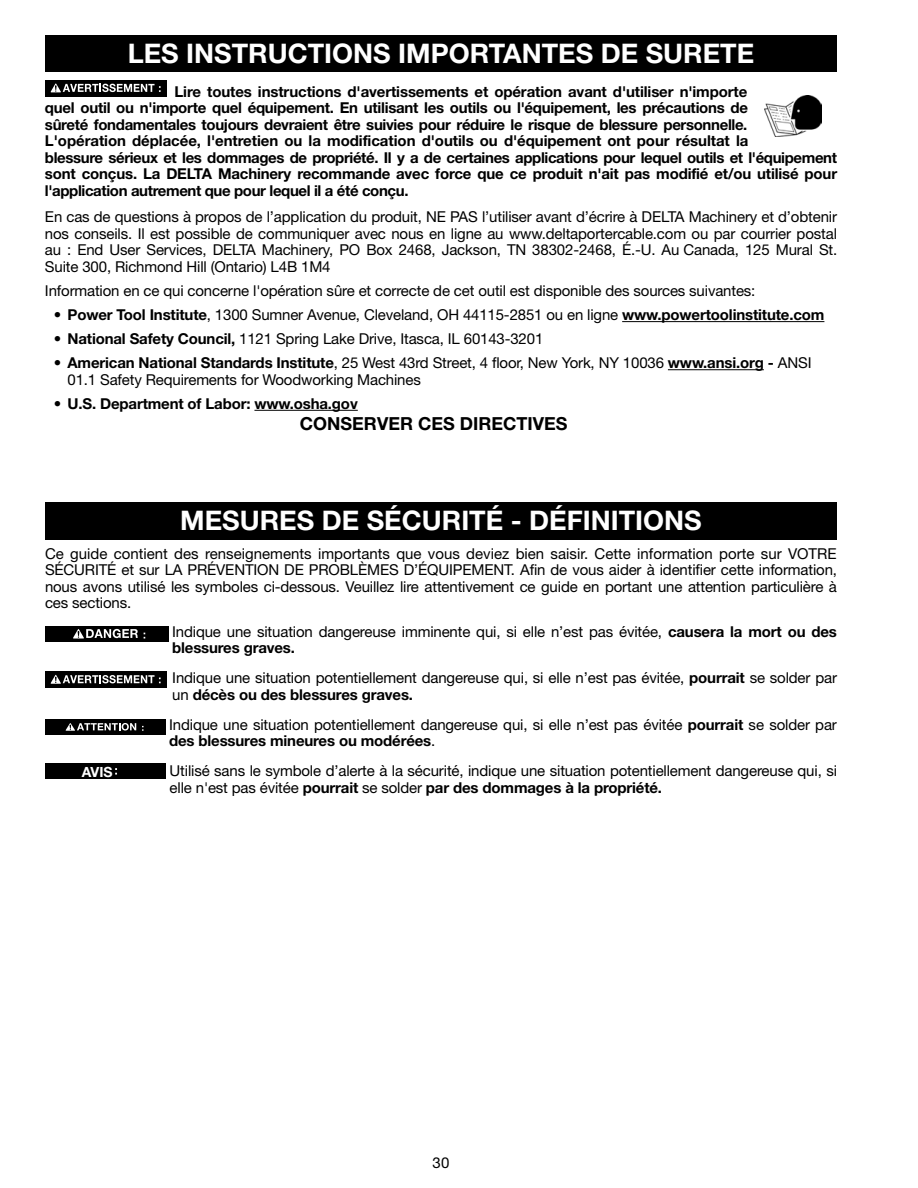
<style>
.page{position:relative;width:918px;height:1188px;background:#fff}
.page>*{position:absolute;margin:0;border:0;box-sizing:border-box;transform-origin:0 0}
.t1{font:700 27px "Helvetica Neue";color:#fff}
.t2{font:700 18px "Helvetica Neue";color:#000}
.t3{font:15px/16.5px "Helvetica Neue";letter-spacing:-.01em;color:#000}
.t4{font:700 15px/16.5px "Helvetica Neue";letter-spacing:-.015em;color:#000}
.t5{font:700 14.1px "Helvetica Neue";color:#fff}
.s1{font-weight:700}
</style>
<div class="page">
<div style="left:45px;top:502px;width:792px;height:37px;background:#000"></div>
<div style="left:45px;top:626px;width:123px;height:15px;background:#000"></div>
<svg style="left:73px;top:629px;width:65px;height:10px"></svg>
<div style="left:45px;top:671px;width:121px;height:17px;background:#000"></div>
<svg style="left:51px;top:675px;width:110px;height:9px"></svg>
<div style="left:45px;top:719px;width:120px;height:15px;background:#000"></div>
<svg style="left:66px;top:723px;width:70px;height:8px"></svg>
<div style="left:45px;top:764px;width:121px;height:15px;background:#000"></div>
<div style="left:45px;top:35px;width:792px;height:37px;background:#000"></div>
<hr style="left:622px;top:321px;width:202px;height:1px;background:#000">
<hr style="left:668px;top:369px;width:96px;height:1px;background:#000">
<hr style="left:254px;top:410px;width:104px;height:1px;background:#000">
<div style="left:45px;top:80px;width:121px;height:17px;background:#000"></div>
<svg style="left:51px;top:84px;width:110px;height:8px"></svg>
<img style="left:765px;top:95px;width:56px;height:42px">
<h1 class="t1" style="left:128px;top:37px;width:628px">LES INSTRUCTIONS IMPORTANTES DE SURETE</h1>
<p class="t4" style="left:45px;top:83px;width:794px;text-indent:129px">Lire toutes instructions d'avertissements et opération avant d'utiliser n'importe<br>quel outil ou n'importe quel équipement. En utilisant les outils ou l'équipement, les précautions de<br>sûreté fondamentales toujours devraient être suivies pour réduire le risque de blessure personnelle.<br>L'opération déplacée, l'entretien ou la modification d'outils ou d'équipement ont pour résultat la<br>blessure sérieux et les dommages de propriété. Il y a de certaines applications pour lequel outils et l'équipement sont conçus. La DELTA Machinery recommande avec force que ce produit n'ait pas modifié et/ou utilisé pour l'application autrement que pour lequel il a été conçu.</p>
<p class="t3" style="left:45px;top:209px;width:794px;text-align:justify">En cas de questions à propos de l’application du produit, NE PAS l’utiliser avant d’écrire à DELTA Machinery et d’obtenir nos conseils. Il est possible de communiquer avec nous en ligne au www.deltaportercable.com ou par courrier postal au : End User Services, DELTA Machinery, PO Box 2468, Jackson, TN 38302-2468, É.-U. Au Canada, 125 Mural St.<br>Suite 300, Richmond Hill (Ontario) L4B 1M4</p>
<p class="t3" style="left:45px;top:282px;width:712px">Information en ce qui concerne l'opération sûre et correcte de cet outil est disponible des sources suivantes:</p>
<p class="t3" style="left:54px;top:306px;width:772px"><span class="s1">• Power Tool Institute</span>, 1300 Sumner Avenue, Cleveland, OH 44115-2851 ou en ligne <span class="s1">www.powertoolinstitute.com</span></p>
<p class="t3" style="left:54px;top:330px;width:491px"><span class="s1">• National Safety Council,</span> 1121 Spring Lake Drive, Itasca, IL 60143-3201</p>
<p class="t3" style="left:67px;top:354px;width:746px;text-indent:-14px"><span class="s1">• American National Standards Institute</span>, 25 West 43rd Street, 4 floor, New York, NY 10036 <span class="s1">www.ansi.org -</span> ANSI<br>01.1 Safety Requirements for Woodworking Machines</p>
<p class="t4" style="left:54px;top:395px;width:305px">• U.S. Department of Labor: www.osha.gov</p>
<p class="t2" style="left:300px;top:413px;width:269px">CONSERVER CES DIRECTIVES</p>
<h1 class="t1" style="left:180px;top:504px;width:523px">MESURES DE SÉCURITÉ - DÉFINITIONS</h1>
<p class="t3" style="left:45px;top:545px;width:794px;text-align:justify">Ce guide contient des renseignements importants que vous deviez bien saisir. Cette information porte sur VOTRE SÉCURITÉ et sur LA PRÉVENTION DE PROBLÈMES D’ÉQUIPEMENT. Afin de vous aider à identifier cette information, nous avons utilisé les symboles ci-dessous. Veuillez lire attentivement ce guide en portant une attention particulière à ces sections.</p>
<p class="t3" style="left:172px;top:623px;width:666px">Indique une situation dangereuse imminente qui, si elle n’est pas évitée, <span class="s1">causera la mort ou des blessures graves.</span></p>
<p class="t3" style="left:172px;top:670px;width:666px">Indique une situation potentiellement dangereuse qui, si elle n’est pas évitée, <span class="s1">pourrait</span> se solder par un <span class="s1">décès ou des blessures graves.</span></p>
<p class="t3" style="left:169px;top:716px;width:669px">Indique une situation potentiellement dangereuse qui, si elle n’est pas évitée <span class="s1">pourrait</span> se solder par <span class="s1">des blessures mineures ou modérées</span>.</p>
<p class="t5" style="left:82px;top:763px;width:33px">AVIS</p>
<p class="t3" style="left:170px;top:763px;width:669px">Utilisé sans le symbole d’alerte à la sécurité, indique une situation potentiellement dangereuse qui, si elle n'est pas évitée <span class="s1">pourrait</span> se solder <span class="s1">par des dommages à la propriété.</span></p>
<p class="t3" style="left:433px;top:1155px;width:18px">30</p>
</div>
